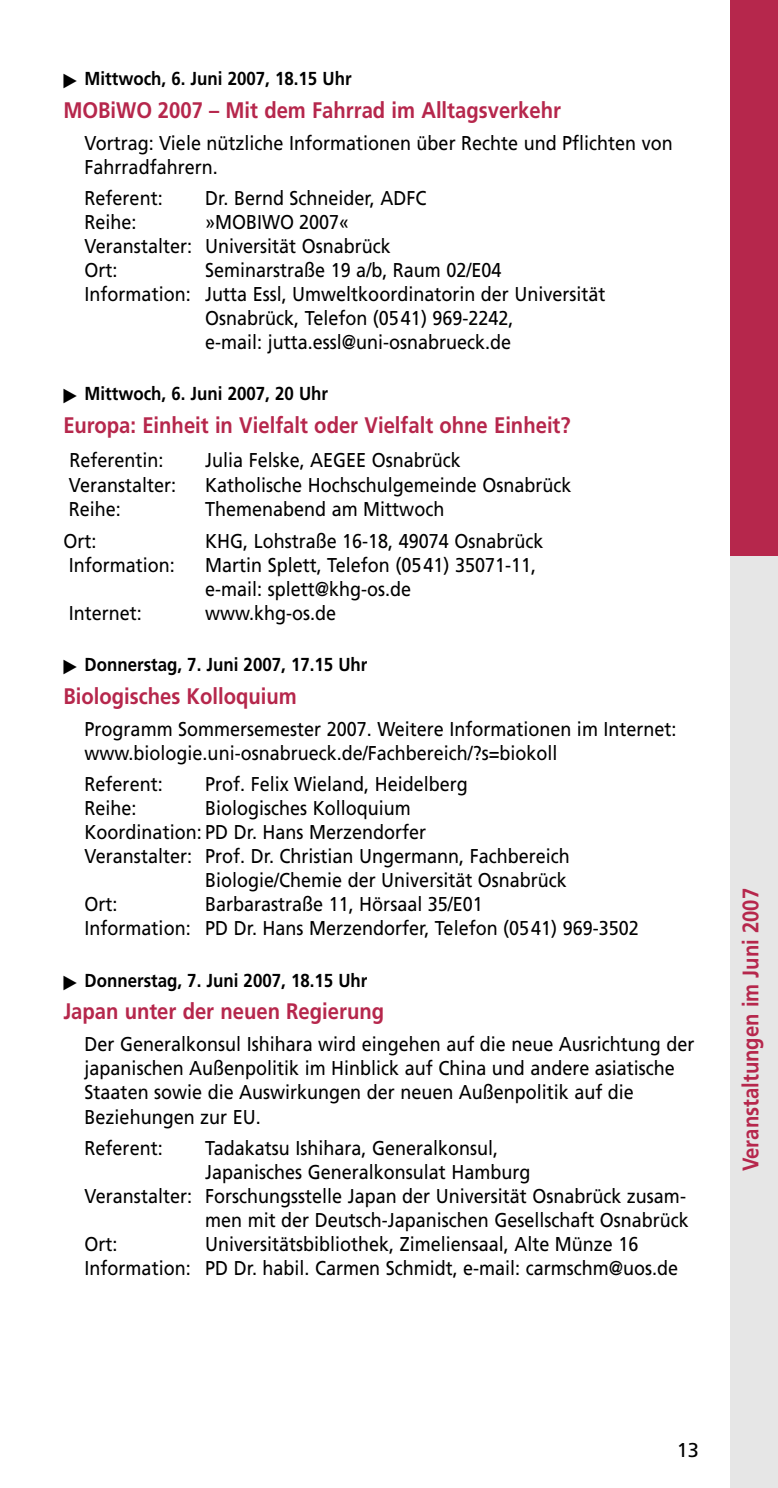
<style>
.page{position:relative;width:778px;height:1488px;background:#fff}
.page>*{position:absolute;margin:0;border:0;box-sizing:border-box;transform-origin:0 0}
.t1{font:700 22.5px "Frutiger";color:#b6274c;scale:.9 1}
.t2{font:20px/24px "Frutiger";color:#000;scale:.9 1}
.t3{font:20px "Frutiger";color:#000}
.t4{font:700 18.75px "Frutiger";color:#000;scale:.9 1}
</style>
<div class="page">
<div style="left:729px;top:0;width:49px;height:1487px;background:#b6274c"></div>
<div style="left:729px;top:556px;width:49px;height:931px;background:#e6e6e6"></div>
<p class="t4" style="left:85px;top:71px;width:298px">Mittwoch, 6. Juni 2007, 18.15 Uhr</p>
<p class="t1" style="left:63px;top:101px;width:554px">MOBiWO 2007 – Mit dem Fahrrad im Alltagsverkehr</p>
<p class="t2" style="left:85px;top:132px;width:655px">Vortrag: Viele nützliche Informationen über Rechte und Pflichten von<br>Fahrradfahrern.</p>
<p class="t2" style="left:85px;top:188px;width:88px">Referent:</p>
<p class="t2" style="left:205px;top:188px;width:247px">Dr. Bernd Schneider, ADFC</p>
<p class="t2" style="left:85px;top:212px;width:59px">Reihe:</p>
<p class="t2" style="left:85px;top:212px;width:341px;text-indent:120px">»MOBIWO 2007«<br>Veranstalter: Universität Osnabrück<br>Ort:</p>
<p class="t2" style="left:205px;top:260px;width:330px">Seminarstraße 19 a/b, Raum 02/E04</p>
<p class="t2" style="left:85px;top:284px;width:580px">Information: Jutta Essl, Umweltkoordinatorin der Universität</p>
<p class="t2" style="left:205px;top:308px;width:344px">Osnabrück, Telefon (0541) 969-2242,</p>
<p class="t2" style="left:205px;top:332px;width:341px">e-mail: jutta.essl@uni-osnabrueck.de</p>
<p class="t4" style="left:85px;top:386px;width:272px">Mittwoch, 6. Juni 2007, 20 Uhr</p>
<p class="t1" style="left:63px;top:416px;width:565px">Europa: Einheit in Vielfalt oder Vielfalt ohne Einheit?</p>
<p class="t2" style="left:69px;top:450px;width:106px">Referentin:</p>
<p class="t2" style="left:205px;top:450px;width:285px">Julia Felske, AEGEE Osnabrück</p>
<p class="t2" style="left:69px;top:475px;width:121px">Veranstalter:</p>
<p class="t2" style="left:205px;top:475px;width:408px">Katholische Hochschulgemeinde Osnabrück</p>
<p class="t2" style="left:69px;top:499px;width:59px">Reihe:</p>
<p class="t2" style="left:205px;top:499px;width:267px">Themenabend am Mittwoch</p>
<p class="t2" style="left:63px;top:530px;width:38px">Ort:</p>
<p class="t2" style="left:205px;top:530px;width:377px">KHG, Lohstraße 16-18, 49074 Osnabrück</p>
<p class="t2" style="left:69px;top:554px;width:119px">Information:</p>
<p class="t2" style="left:205px;top:554px;width:369px">Martin Splett, Telefon (0541) 35071-11, e-mail: splett@khg-os.de</p>
<p class="t2" style="left:69px;top:602px;width:83px">Internet:</p>
<p class="t2" style="left:205px;top:602px;width:147px">www.khg-os.de</p>
<p class="t4" style="left:85px;top:657px;width:316px">Donnerstag, 7. Juni 2007, 17.15 Uhr</p>
<p class="t1" style="left:63px;top:687px;width:261px">Biologisches Kolloquium</p>
<p class="t2" style="left:85px;top:718px;width:659px">Programm Sommersemester 2007. Weitere Informationen im Internet: www.biologie.uni-osnabrueck.de/Fachbereich/?s=biokoll</p>
<p class="t2" style="left:85px;top:773px;width:88px">Referent:</p>
<p class="t2" style="left:205px;top:773px;width:293px">Prof. Felix Wieland, Heidelberg</p>
<p class="t2" style="left:85px;top:797px;width:59px">Reihe:</p>
<p class="t2" style="left:205px;top:797px;width:230px">Biologisches Kolloquium</p>
<p class="t2" style="left:85px;top:821px;width:381px">Koordination: PD Dr. Hans Merzendorfer</p>
<p class="t2" style="left:85px;top:845px;width:540px">Veranstalter: Prof. Dr. Christian Ungermann, Fachbereich</p>
<p class="t2" style="left:205px;top:869px;width:403px">Biologie/Chemie der Universität Osnabrück</p>
<p class="t2" style="left:85px;top:893px;width:38px">Ort:</p>
<p class="t2" style="left:85px;top:893px;width:617px;text-indent:120px">Barbarastraße 11, Hörsaal 35/E01<br>Information: PD Dr. Hans Merzendorfer, Telefon (0541) 969-3502</p>
<p class="t4" style="left:85px;top:972px;width:316px">Donnerstag, 7. Juni 2007, 18.15 Uhr</p>
<p class="t1" style="left:63px;top:1002px;width:358px">Japan unter der neuen Regierung</p>
<p class="t2" style="left:85px;top:1034px;width:679px">Der Generalkonsul Ishihara wird eingehen auf die neue Ausrichtung der japanischen Außenpolitik im Hinblick auf China und andere asiatische Staaten sowie die Auswirkungen der neuen Außenpolitik auf die Beziehungen zur EU.</p>
<p class="t2" style="left:85px;top:1137px;width:88px">Referent:</p>
<p class="t2" style="left:205px;top:1137px;width:327px">Tadakatsu Ishihara, Generalkonsul,</p>
<p class="t2" style="left:205px;top:1161px;width:363px">Japanisches Generalkonsulat Hamburg</p>
<p class="t2" style="left:85px;top:1185px;width:669px">Veranstalter: Forschungsstelle Japan der Universität Osnabrück zusam-</p>
<p class="t2" style="left:205px;top:1209px;width:539px">men mit der Deutsch-Japanischen Gesellschaft Osnabrück</p>
<p class="t2" style="left:85px;top:1233px;width:38px">Ort:</p>
<p class="t2" style="left:85px;top:1233px;width:661px;text-indent:120px">Universitätsbibliothek, Zimeliensaal, Alte Münze 16<br>Information: PD Dr. habil. Carmen Schmidt, e-mail: carmschm@uos.de</p>
<p class="t1" style="left:741px;top:1171px;width:316px;rotate:-90deg">Veranstaltungen im Juni 2007</p>
<p class="t3" style="left:676px;top:1441px;width:24px">13</p>
</div>
